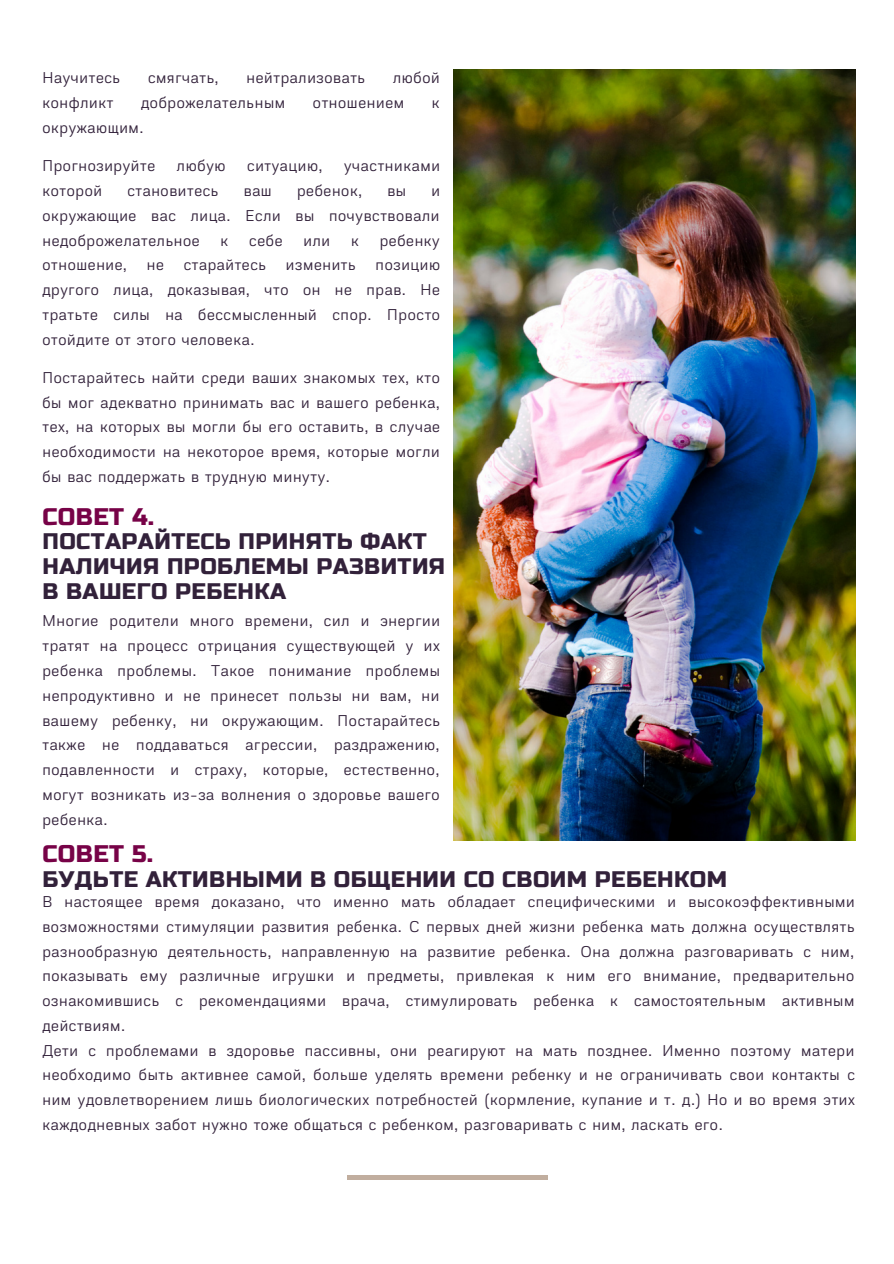
<style>
.page{position:relative;width:894px;height:1264px;background:#fff}
.page>*{position:absolute;margin:0;border:0;box-sizing:border-box;transform-origin:0 0}
.t1{font:24px "Russo One";letter-spacing:.02em;color:#770247}
.t2{font:22.5px/24.8px "Russo One";letter-spacing:.02em;color:#32213a}
.t3{font:16.5px/24.8px "Akzentica 4 F";letter-spacing:.04em;color:#32213a;text-align:justify}
</style>
<div class="page">
<img style="left:453px;top:70px;width:402px;height:770px">
<hr style="left:347px;top:1175px;width:200px;height:4px;background:#c1ae9f">
<p class="t3" style="left:42px;top:67px;width:79px">Научитесь</p>
<p class="t3" style="left:148px;top:67px;width:72px">смягчать,</p>
<p class="t3" style="left:246px;top:67px;width:120px">нейтрализовать</p>
<p class="t3" style="left:393px;top:67px;width:48px">любой</p>
<p class="t3" style="left:42px;top:92px;width:72px">конфликт</p>
<p class="t3" style="left:141px;top:92px;width:146px">доброжелательным</p>
<p class="t3" style="left:313px;top:92px;width:93px">отношением</p>
<p class="t3" style="left:432px;top:92px;width:9px">к</p>
<p class="t3" style="left:42px;top:117px;width:103px">окружающим.</p>
<p class="t3" style="left:42px;top:155px;width:114px">Прогнозируйте</p>
<p class="t3" style="left:177px;top:155px;width:50px">любую</p>
<p class="t3" style="left:247px;top:155px;width:77px">ситуацию,</p>
<p class="t3" style="left:344px;top:155px;width:97px">участниками</p>
<p class="t3" style="left:42px;top:180px;width:61px">которой</p>
<p class="t3" style="left:127px;top:180px;width:93px">становитесь</p>
<p class="t3" style="left:244px;top:180px;width:29px">ваш</p>
<p class="t3" style="left:297px;top:180px;width:66px">ребенок,</p>
<p class="t3" style="left:387px;top:180px;width:20px">вы</p>
<p class="t3" style="left:42px;top:180px;width:399px;text-indent:389px">и окружающие вас лица. Если вы почувствовали недоброжелательное</p>
<p class="t3" style="left:42px;top:229px;width:399px;text-indent:337px">ребенку отношение, не старайтесь изменить позицию другого лица, доказывая, что он не прав. Не тратьте силы на бессмысленный спор. Просто отойдите от этого человека.</p>
<p class="t3" style="left:42px;top:367px;width:399px">Постарайтесь найти среди ваших знакомых тех, кто бы мог адекватно принимать вас и вашего ребенка, тех, на которых вы могли бы его оставить, в случае необходимости на некоторое время, которые могли бы вас поддержать в трудную минуту.</p>
<p class="t1" style="left:42px;top:502px;width:113px">СОВЕТ 4.</p>
<p class="t2" style="left:42px;top:529px;width:404px">ПОСТАРАЙТЕСЬ ПРИНЯТЬ ФАКТ<br>НАЛИЧИЯ ПРОБЛЕМЫ РАЗВИТИЯ<br>В ВАШЕГО РЕБЕНКА</p>
<p class="t3" style="left:42px;top:610px;width:399px">Многие родители много времени, сил и энергии тратят на процесс отрицания существующей у их ребенка проблемы. Такое понимание проблемы непродуктивно и не принесет пользы ни вам, ни вашему ребенку, ни окружающим. Постарайтесь также не поддаваться агрессии, раздражению, подавленности и страху, которые, естественно, могут возникать из-за волнения о здоровье вашего ребенка.</p>
<p class="t1" style="left:42px;top:840px;width:112px">СОВЕТ 5.</p>
<p class="t2" style="left:42px;top:867px;width:686px">БУДЬТЕ АКТИВНЫМИ В ОБЩЕНИИ СО СВОИМ РЕБЕНКОМ</p>
<p class="t3" style="left:42px;top:890px;width:813px">В настоящее время доказано, что именно мать обладает специфическими и высокоэффективными возможностями стимуляции развития ребенка. С первых дней жизни ребенка мать должна осуществлять разнообразную деятельность, направленную на развитие ребенка. Она должна разговаривать с ним, показывать ему различные игрушки и предметы, привлекая к ним его внимание, предварительно ознакомившись с рекомендациями врача, стимулировать ребенка к самостоятельным активным действиям.</p>
<p class="t3" style="left:42px;top:1039px;width:813px">Дети с проблемами в здоровье пассивны, они реагируют на мать позднее. Именно поэтому матери необходимо быть активнее самой, больше уделять времени ребенку и не ограничивать свои контакты с ним удовлетворением лишь биологических потребностей (кормление, купание и т. д.) Но и во время этих каждодневных забот нужно тоже общаться с ребенком, разговаривать с ним, ласкать его.</p>
<p class="t3" style="left:220px;top:229px;width:9px">к</p>
<p class="t3" style="left:249px;top:229px;width:35px">себе</p>
<p class="t3" style="left:303px;top:229px;width:28px">или</p>
<p class="t3" style="left:351px;top:229px;width:9px">к</p>
</div>
